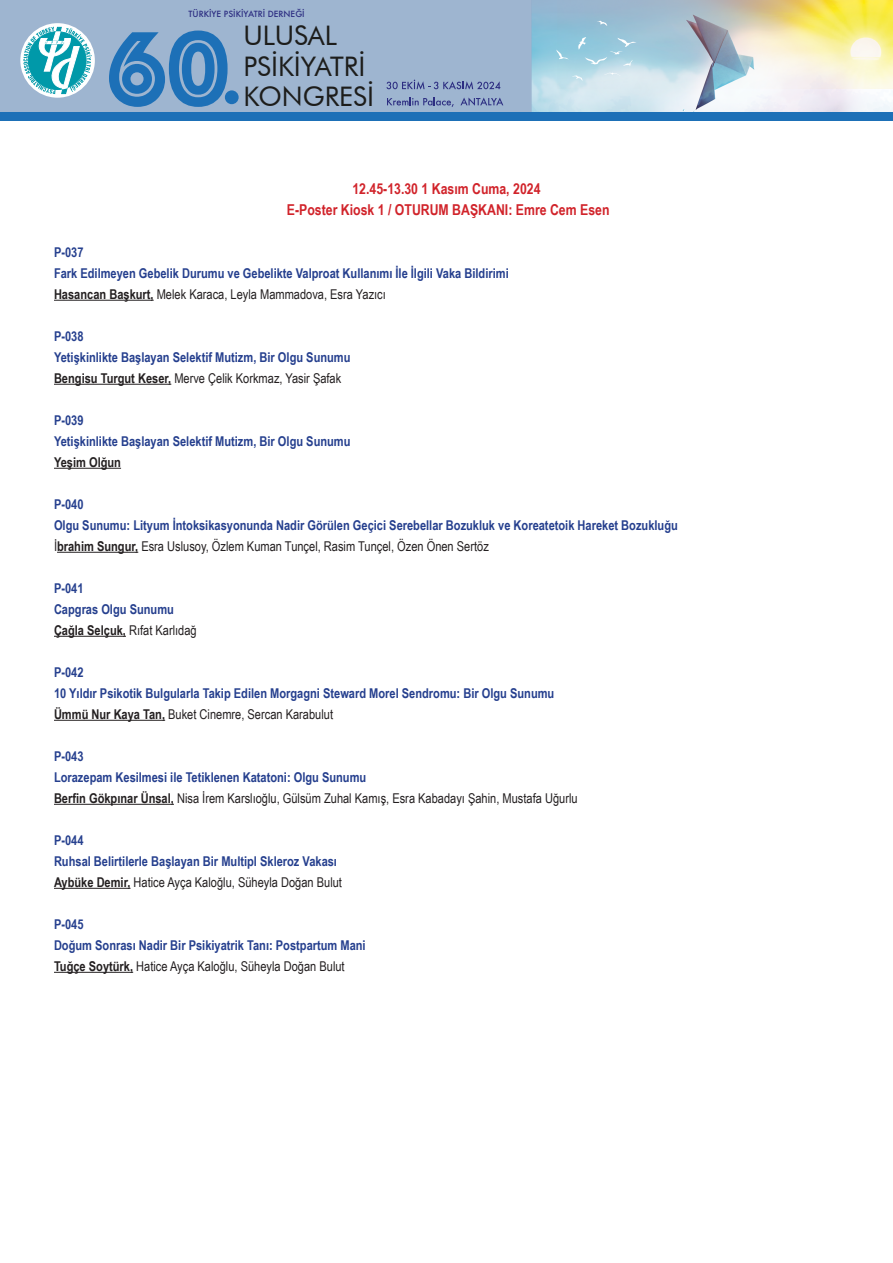
<style>
.page{position:relative;width:893px;height:1263px;background:#fff}
.page>*{position:absolute;margin:0;border:0;box-sizing:border-box;transform-origin:0 0}
.t1{font:27px/30.2px "Futura BT";color:#1d1d1b}
.t2{font:700 15px "Arial Narrow";color:#d1232a}
.t3{font:700 13.5px "Arial Narrow";color:#253f8e}
.t4{font:13.5px "Arial Narrow";color:#231f20}
.t5{font:700 13.5px "Arial Narrow";color:#231f20}
.t6{font:500 8.25px "Futura";color:#2d2e82}
.s1{font-weight:700}
</style>
<div class="page">
<img style="left:0;top:0;width:893px;height:112px">
<svg style="left:20px;top:23px;width:75px;height:75px"></svg>
<svg style="left:23px;top:27px;width:69px;height:67px"></svg>
<div style="left:0;top:112px;width:893px;height:8px;background:#1d70b7"></div>
<svg style="left:556px;top:50px;width:13px;height:9px"></svg>
<svg style="left:604px;top:73px;width:17px;height:3px"></svg>
<svg style="left:597px;top:21px;width:10px;height:5px"></svg>
<svg style="left:578px;top:37px;width:59px;height:29px;background:#a3cfe0"></svg>
<svg style="left:572px;top:76px;width:10px;height:5px"></svg>
<svg style="left:386px;top:80px;width:114px;height:9px"></svg>
<svg style="left:387px;top:97px;width:67px;height:10px"></svg>
<svg style="left:460px;top:98px;width:43px;height:8px"></svg>
<svg style="left:109px;top:31px;width:119px;height:76px;background:#508bc0"></svg>
<div style="left:225px;top:90px;width:14px;height:14px;background:#1d70b7;border-radius:50%"></div>
<hr style="left:54px;top:300px;width:100px;height:1px;background:#231f20">
<hr style="left:54px;top:384px;width:117px;height:1px;background:#231f20">
<hr style="left:54px;top:468px;width:67px;height:1px;background:#231f20">
<hr style="left:57px;top:552px;width:81px;height:1px;background:#231f20">
<hr style="left:54px;top:636px;width:72px;height:1px;background:#231f20">
<hr style="left:54px;top:720px;width:111px;height:1px;background:#231f20">
<hr style="left:54px;top:804px;width:120px;height:1px;background:#231f20">
<hr style="left:54px;top:888px;width:77px;height:1px;background:#231f20">
<hr style="left:54px;top:972px;width:79px;height:1px;background:#231f20">
<p class="t6" style="left:189px;top:8px;width:118px">TÜRKİYE PSİKİYATRİ DERNEĞİ</p>
<p class="t1" style="left:243px;top:21px;width:132px">ULUSAL<br>PSİKİYATRİ<br>KONGRESİ</p>
<p class="t2" style="left:352px;top:177px;width:190px">12.45-13.30 1 Kasım Cuma, 2024</p>
<p class="t2" style="left:287px;top:198px;width:324px">E-Poster Kiosk 1 / OTURUM BAŞKANI: Emre Cem Esen</p>
<p class="t3" style="left:54px;top:242px;width:31px">P-037</p>
<p class="t3" style="left:54px;top:263px;width:456px">Fark Edilmeyen Gebelik Durumu ve Gebelikte Valproat Kullanımı İle İlgili Vaka Bildirimi</p>
<p class="t4" style="left:54px;top:284px;width:333px"><span class="s1">Hasancan Başkurt,</span> Melek Karaca, Leyla Mammadova, Esra Yazıcı</p>
<p class="t3" style="left:54px;top:326px;width:31px">P-038</p>
<p class="t3" style="left:54px;top:347px;width:298px">Yetişkinlikte Başlayan Selektif Mutizm, Bir Olgu Sunumu</p>
<p class="t4" style="left:54px;top:368px;width:289px"><span class="s1">Bengisu Turgut Keser,</span> Merve Çelik Korkmaz, Yasir Şafak</p>
<p class="t3" style="left:54px;top:410px;width:31px">P-039</p>
<p class="t3" style="left:54px;top:431px;width:298px">Yetişkinlikte Başlayan Selektif Mutizm, Bir Olgu Sunumu</p>
<p class="t5" style="left:54px;top:452px;width:69px">Yeşim Olğun</p>
<p class="t3" style="left:54px;top:494px;width:31px">P-040</p>
<p class="t3" style="left:54px;top:515px;width:625px">Olgu Sunumu: Lityum İntoksikasyonunda Nadir Görülen Geçici Serebellar Bozukluk ve Koreatetoik Hareket Bozukluğu</p>
<p class="t4" style="left:54px;top:536px;width:436px">İ<span class="s1">brahim Sungur,</span> Esra Uslusoy, Özlem Kuman Tunçel, Rasim Tunçel, Özen Önen Sertöz</p>
<p class="t3" style="left:54px;top:578px;width:31px">P-041</p>
<p class="t3" style="left:54px;top:599px;width:121px">Capgras Olgu Sunumu</p>
<p class="t4" style="left:54px;top:620px;width:144px"><span class="s1">Çağla Selçuk,</span> Rıfat Karlıdağ</p>
<p class="t3" style="left:54px;top:662px;width:31px">P-042</p>
<p class="t3" style="left:54px;top:683px;width:502px">10 Yıldır Psikotik Bulgularla Takip Edilen Morgagni Steward Morel Sendromu: Bir Olgu Sunumu</p>
<p class="t4" style="left:54px;top:704px;width:281px"><span class="s1">Ümmü Nur Kaya Tan,</span> Buket Cinemre, Sercan Karabulut</p>
<p class="t3" style="left:54px;top:746px;width:31px">P-043</p>
<p class="t3" style="left:54px;top:767px;width:314px">Lorazepam Kesilmesi ile Tetiklenen Katatoni: Olgu Sunumu</p>
<p class="t4" style="left:54px;top:788px;width:525px"><span class="s1">Berfin Gökpınar Ünsal,</span> Nisa İrem Karslıoğlu, Gülsüm Zuhal Kamış, Esra Kabadayı Şahin, Mustafa Uğurlu</p>
<p class="t3" style="left:54px;top:830px;width:31px">P-044</p>
<p class="t3" style="left:54px;top:851px;width:285px">Ruhsal Belirtilerle Başlayan Bir Multipl Skleroz Vakası</p>
<p class="t4" style="left:54px;top:872px;width:290px"><span class="s1">Aybüke Demir,</span> Hatice Ayça Kaloğlu, Süheyla Doğan Bulut</p>
<p class="t3" style="left:54px;top:914px;width:31px">P-045</p>
<p class="t3" style="left:54px;top:935px;width:313px">Doğum Sonrası Nadir Bir Psikiyatrik Tanı: Postpartum Mani</p>
<p class="t4" style="left:54px;top:956px;width:292px"><span class="s1">Tuğçe Soytürk,</span> Hatice Ayça Kaloğlu, Süheyla Doğan Bulut</p>
</div>
